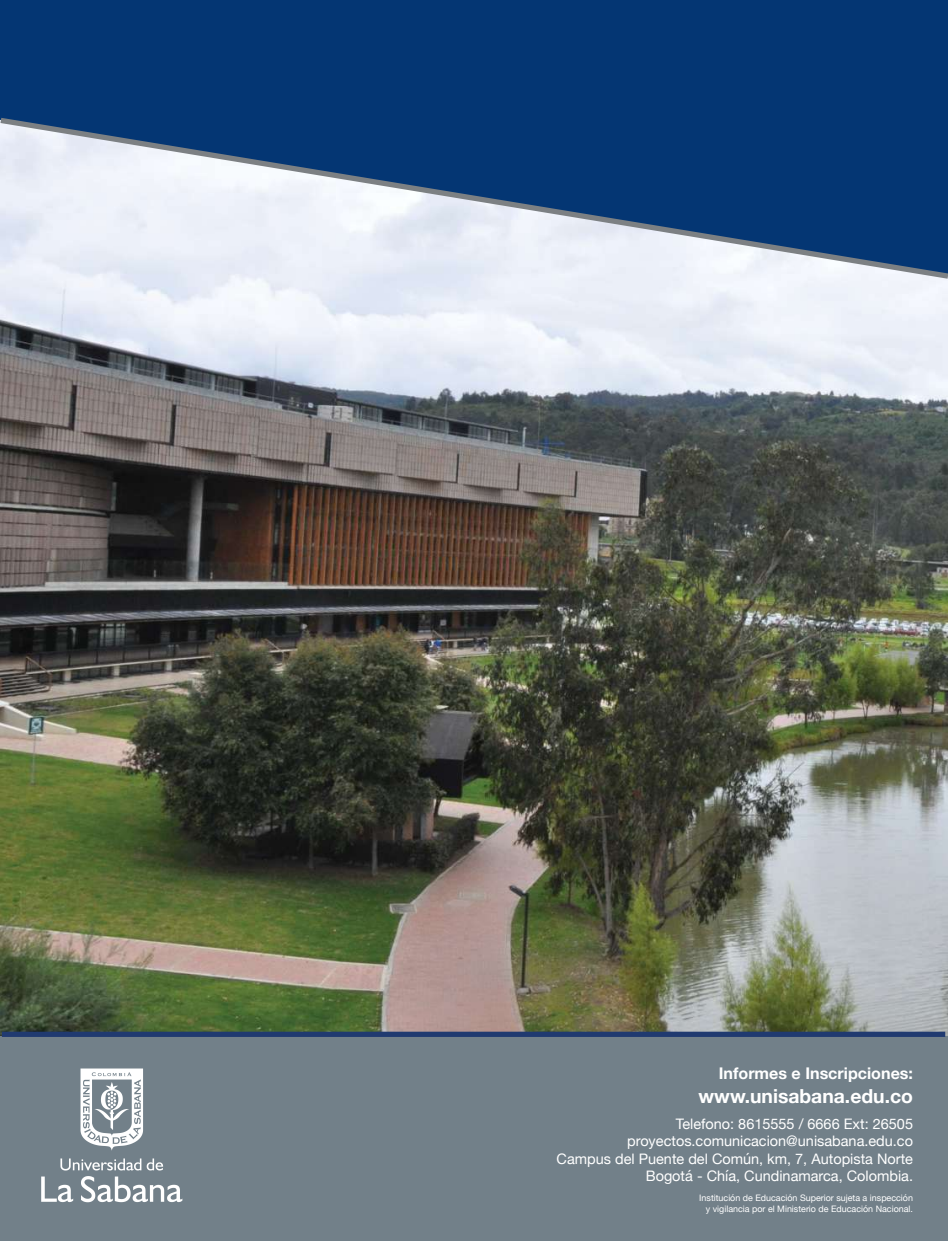
<style>
.page{position:relative;width:948px;height:1241px;background:#fff}
.page>*{position:absolute;margin:0;border:0;box-sizing:border-box;transform-origin:0 0}
.t1{font:700 19.25px "Helvetica Neue";color:#fff}
.t2{font:700 16.1px "Helvetica Neue";color:#fff}
.t3{font:14.53px/17.3px "Helvetica Neue";color:#fff;text-align:right}
.t4{font:8.92px/10.7px "Helvetica Neue";color:#fff;text-align:right}
</style>
<div class="page">
<img style="left:0;top:282px;width:947px;height:754px">
<div style="left:0;top:1036px;width:947px;height:204px;background:#728089"></div>
<div style="left:0;top:0;width:947px;height:114px;background:#043673"></div>
<div style="left:2px;top:1031px;width:942px;height:5px;background:#203a70"></div>
<img style="left:41px;top:1068px;width:142px;height:135px">
<svg style="left:0;top:114px;width:947px;height:168px"></svg>
<p class="t2" style="left:718px;top:1060px;width:196px">Informes e Inscripciones:</p>
<h1 class="t1" style="left:698px;top:1080px;width:216px">www.unisabana.edu.co</h1>
<p class="t3" style="left:556px;top:1115px;width:358px">Telefono: 8615555 / 6666 Ext: 26505 proyectos.comunicacion@unisabana.edu.co<br>Campus del Puente del Común, km, 7, Autopista Norte Bogotá - Chía, Cundinamarca, Colombia.</p>
<p class="t4" style="left:699px;top:1193px;width:215px">Institución de Educación Superior sujeta a inspección y vigilancia por el Ministerio de Educación Nacional.</p>
</div>
